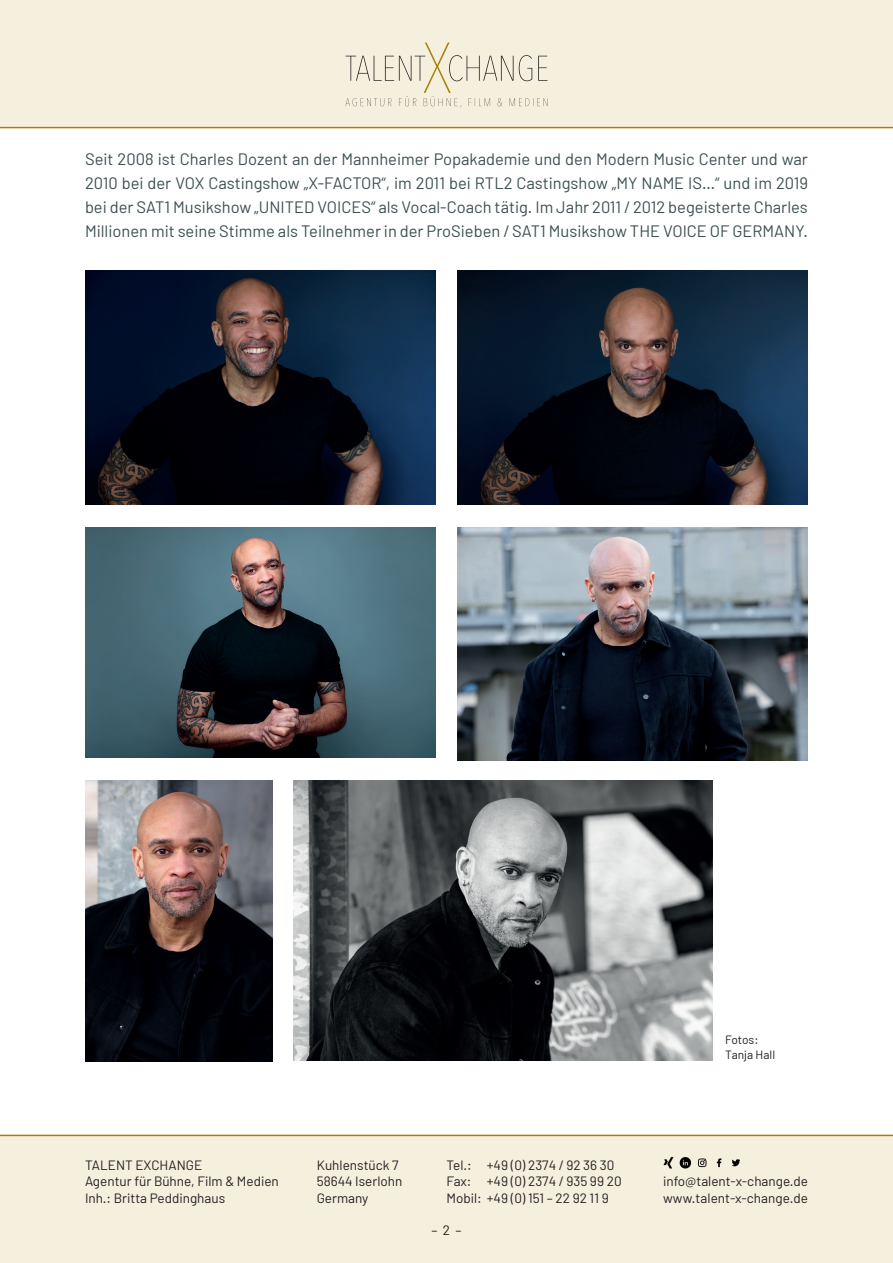
<style>
.page{position:relative;width:893px;height:1263px;background:#fff}
.page>*{position:absolute;margin:0;border:0;box-sizing:border-box;transform-origin:0 0}
.t1{font:16.5px/24px "Barlow";color:#3d4f51;text-align:justify}
.t2{font:13.5px/16.2px "Barlow";color:#231f20}
.t3{font:12px/14.4px "Barlow";color:#231f20}
</style>
<div class="page">
<div style="left:0;top:0;width:893px;height:128px;background:#f5efde"></div>
<svg style="left:345px;top:43px;width:202px;height:65px"></svg>
<hr style="left:0;top:127px;width:893px;height:1px;background:#a78003">
<div style="left:0;top:1135px;width:893px;height:128px;background:#f5efde"></div>
<hr style="left:0;top:1135px;width:893px;height:1px;background:#a78003">
<img style="left:663px;top:1157px;width:77px;height:12px">
<img style="left:85px;top:271px;width:351px;height:233px">
<img style="left:457px;top:271px;width:351px;height:233px">
<img style="left:85px;top:527px;width:350px;height:231px">
<img style="left:458px;top:527px;width:350px;height:234px">
<img style="left:85px;top:780px;width:188px;height:281px">
<img style="left:293px;top:780px;width:420px;height:280px">
<p class="t1" style="left:85px;top:147px;width:724px">Seit 2008 ist Charles Dozent an der Mannheimer Popakademie und den Modern Music Center und war 2010 bei der VOX Castingshow „X-FACTOR“, im 2011 bei RTL2 Castingshow „MY NAME IS…“ und im 2019 bei der SAT1 Musikshow „UNITED VOICES“ als Vocal-Coach tätig. Im Jahr 2011 / 2012 begeisterte Charles Millionen mit seine Stimme als Teilnehmer in der ProSieben / SAT1 Musikshow THE VOICE OF GERMANY.</p>
<p class="t2" style="left:85px;top:1157px;width:195px">TALENT EXCHANGE<br>Agentur für Bühne, Film &amp; Medien<br>Inh.: Britta Peddinghaus</p>
<p class="t2" style="left:317px;top:1157px;width:87px">Kuhlenstück 7<br>58644 Iserlohn<br>Germany</p>
<p class="t2" style="left:446px;top:1157px;width:177px">Tel.: +49 (0) 2374 / 92 36 30<br>Fax: +49 (0) 2374 / 935 99 20<br>Mobil: +49 (0) 151 – 22 92 11 9</p>
<p class="t2" style="left:431px;top:1222px;width:32px">– 2 –</p>
<p class="t3" style="left:725px;top:1032px;width:52px">Fotos:<br>Tanja Hall</p>
<p class="t2" style="left:663px;top:1173px;width:146px">info@talent-x-change.de www.talent-x-change.de</p>
</div>
